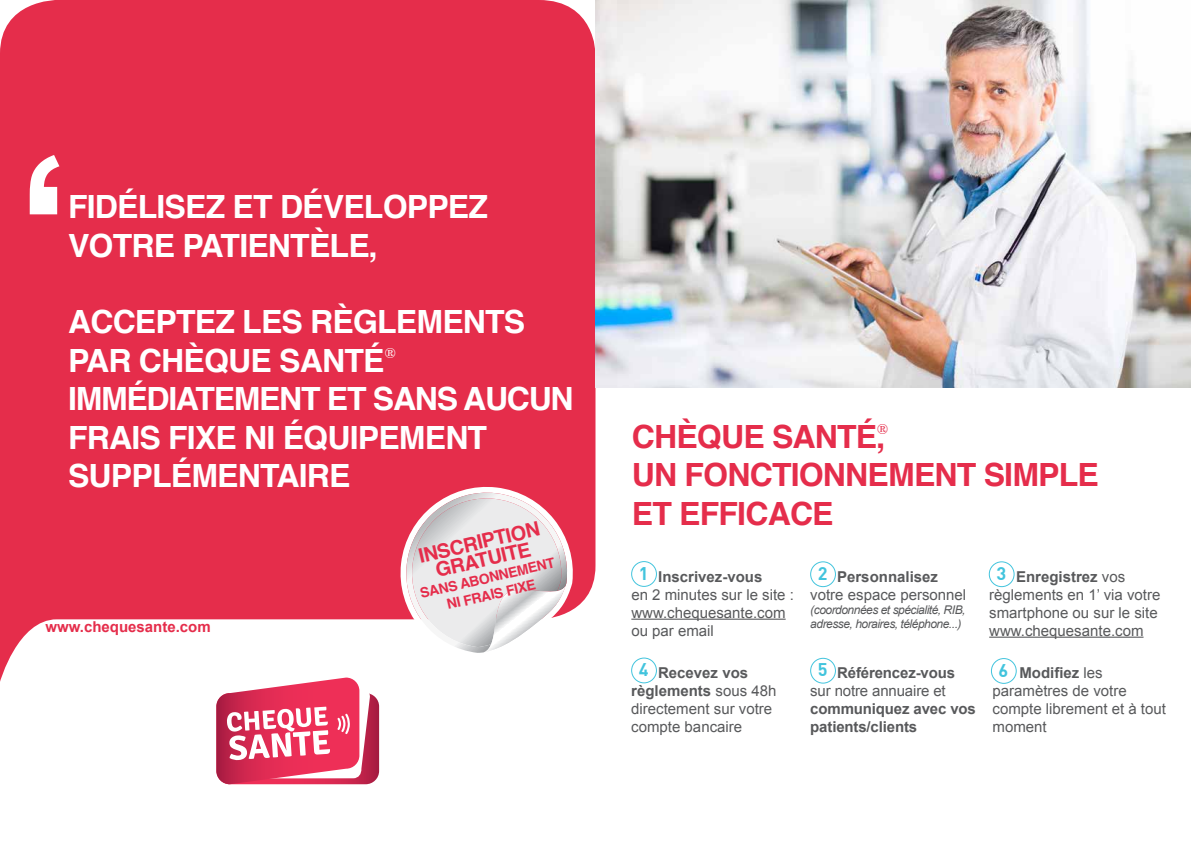
<style>
.page{position:relative;width:1191px;height:842px;background:#fff}
.page>*{position:absolute;margin:0;border:0;box-sizing:border-box;transform-origin:0 0}
.t1{font:700 200px "Arial";color:#fff}
.t2{font:700 32px/38.4px "Helvetica";letter-spacing:-.025em;color:#fff}
.t3{font:700 32px/38.4px "Helvetica";letter-spacing:-.025em;color:#e52d4b}
.t4{font:700 20px/18px "Helvetica";color:#e52d4b}
.t5{font:18px "DIN Bold";color:#42c4dd}
.t6{font:15px/18px "Arial";color:#58595b}
.t7{font:700 15px/18px "Arial";letter-spacing:-.01em;color:#58595b}
.t8{font:700 15px "Arial";color:#e52d4b}
.t9{font:14.6px "Times";color:#e52d4b}
.t10{font:14.6px "Times";color:#fff}
.t11{font:700 14px/16.8px "Helvetica";color:#e52d4b;text-align:center}
.t12{font:italic 12px/14.4px "Arial";letter-spacing:-.04em;color:#58595b}
.s1{font-weight:700}
</style>
<div class="page">
<hr style="left:631px;top:619px;width:154px;height:1px;background:#58595b">
<svg style="left:0;top:0;width:595px;height:682px;background:#e73d59"></svg>
<img style="left:595px;top:0;width:596px;height:387px">
<div style="left:631px;top:561px;width:26px;height:26px;border:1px solid #42c4dd;border-radius:50%"></div>
<div style="left:631px;top:658px;width:26px;height:25px;border:1px solid #42c4dd;border-radius:50%"></div>
<div style="left:810px;top:561px;width:26px;height:26px;border:1px solid #42c4dd;border-radius:50%"></div>
<div style="left:810px;top:658px;width:26px;height:25px;border:1px solid #42c4dd;border-radius:50%"></div>
<hr style="left:989px;top:637px;width:154px;height:1px;background:#58595b">
<div style="left:991px;top:658px;width:25px;height:26px;border:1px solid #42c4dd;border-radius:50%"></div>
<div style="left:989px;top:561px;width:25px;height:26px;border:1px solid #42c4dd;border-radius:50%"></div>
<svg style="left:398px;top:485px;width:177px;height:174px"></svg>
<svg style="left:216px;top:677px;width:163px;height:107px"></svg>
<h1 class="t1" style="left:15px;top:97px;width:57px">‘</h1>
<h2 class="t2" style="left:68px;top:188px;width:421px">FIDÉLISEZ ET DÉVELOPPEZ<br>VOTRE PATIENTÈLE,</h2>
<h2 class="t2" style="left:68px;top:303px;width:507px">ACCEPTEZ LES RÈGLEMENTS<br>PAR CHÈQUE SANTÉ<br>IMMÉDIATEMENT ET SANS AUCUN<br>FRAIS</h2>
<p class="t10" style="left:385px;top:340px;width:13px">®</p>
<h2 class="t2" style="left:68px;top:419px;width:421px;text-indent:100px">FIXE NI ÉQUIPEMENT<br>SUPPLÉMENTAIRE</h2>
<h3 class="t4" style="left:430px;top:544px;width:99px;text-indent:-13px;rotate:-13deg">INSCRIPTION<br>GRATUITE</h3>
<p class="t11" style="left:418px;top:585px;width:139px;rotate:-13deg">SANS ABONNEMENT<br>NI FRAIS FIX E</p>
<p class="t8" style="left:45px;top:617px;width:167px">www.chequesante.com</p>
<h2 class="t3" style="left:632px;top:418px;width:468px">CHÈQUE SANTÉ,<br>UN FONCTIONNEMENT SIMPLE<br>ET EFFICACE</h2>
<p class="t9" style="left:877px;top:416px;width:13px">®</p>
<p class="t5" style="left:639px;top:561px;width:11px">1</p>
<p class="t7" style="left:658px;top:568px;width:106px">Inscrivez-vous</p>
<p class="t6" style="left:631px;top:585px;width:164px">en 2 minutes sur le site : www.chequesante.com ou par email</p>
<p class="t6" style="left:631px;top:664px;width:147px;text-indent:27px"><span class="s1">Recevez vos règlements</span> sous 48h directement sur votre compte bancaire</p>
<p class="t5" style="left:639px;top:658px;width:11px">4</p>
<p class="t5" style="left:818px;top:562px;width:11px">2</p>
<p class="t7" style="left:837px;top:568px;width:102px">Personnalisez</p>
<p class="t6" style="left:810px;top:585px;width:157px">votre espace personnel</p>
<p class="t12" style="left:810px;top:603px;width:157px">(coordonnées et spécialité, RIB, adresse, horaires, téléphone...)</p>
<p class="t7" style="left:837px;top:664px;width:119px">Référencez-vous</p>
<p class="t6" style="left:810px;top:682px;width:137px">sur notre annuaire et</p>
<p class="t7" style="left:810px;top:700px;width:167px">communiquez avec vos patients/clients</p>
<p class="t5" style="left:818px;top:658px;width:11px">5</p>
<p class="t5" style="left:996px;top:562px;width:11px">3</p>
<p class="t6" style="left:989px;top:567px;width:173px;text-indent:27px"><span class="s1">Enregistrez</span> vos règlements en 1’ via votre smartphone ou sur le site www.chequesante.com</p>
<p class="t5" style="left:998px;top:658px;width:11px">6</p>
<p class="t6" style="left:992px;top:664px;width:175px;text-indent:27px"><span class="s1">Modifiez</span> les paramètres de votre compte librement et à tout moment</p>
</div>
